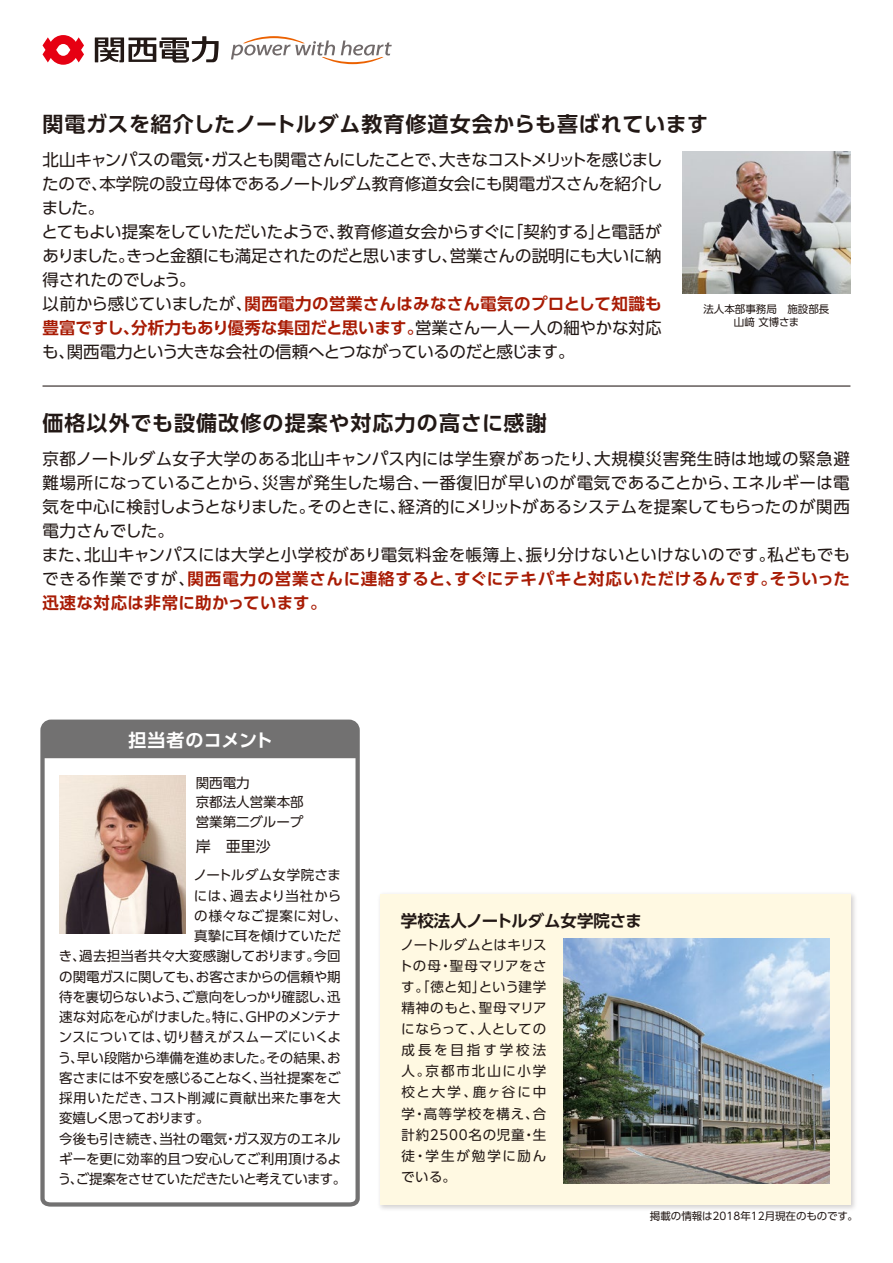
<style>
.page{position:relative;width:893px;height:1263px;background:#fff}
.page>*{position:absolute;margin:0;border:0;box-sizing:border-box;transform-origin:0 0}
.t1{font:700 21px "UD Shin Go Pro De";letter-spacing:.045em;color:#221815}
.t2{font:700 18px "UD Shin Go Pro De";letter-spacing:.02em;color:#fff}
.t3{font:16.5px/24px "UD Shin Go Pro";letter-spacing:.015em;color:#221815}
.t4{font:16.5px/24px "UD Shin Go Pro";letter-spacing:-.01em;color:#221815}
.t5{font:700 16.5px/24px "UD Shin Go Pro De";letter-spacing:.02em;color:#a81b04}
.t6{font:16.5px "UD Shin Go Pro";letter-spacing:-.03em;color:#221815}
.t7{font:700 16.5px "UD Shin Go Pro De";letter-spacing:-.01em;color:#221815}
.t8{font:15px "UD Shin Go Pro";color:#221815}
.t9{font:13.5px/21px "UD Shin Go Pro";color:#221815;text-align:justify}
.t10{font:13.5px "UD Shin Go Pro";letter-spacing:-.03em;color:#221815}
.t11{font:13.5px "UD Shin Go Pro";letter-spacing:.03em;color:#221815}
.t12{font:13.5px "UD Shin Go Pro";letter-spacing:-.04em;color:#221815}
.t13{font:13.5px "UD Shin Go Pro";letter-spacing:-.025em;color:#221815}
.t14{font:13.5px "UD Shin Go Pro";letter-spacing:-.045em;color:#221815}
.t15{font:13.5px "UD Shin Go Pro";letter-spacing:.02em;color:#221815}
.t16{font:13.5px "UD Shin Go Pro";letter-spacing:-.095em;color:#221815}
.t17{font:13.5px "UD Shin Go Pro";letter-spacing:.04em;color:#221815}
.t18{font:13.5px "UD Shin Go Pro";letter-spacing:.045em;color:#221815}
.t19{font:10.5px/13.5px "UD Shin Go Pro";color:#221815;text-align:center}
.s1{font-family:"UD Shin Go Pro";font-weight:400;color:#221815}
</style>
<div class="page">
<svg style="left:231px;top:36px;width:161px;height:28px"></svg>
<svg style="left:43px;top:35px;width:41px;height:30px"></svg>
<svg style="left:95px;top:36px;width:124px;height:27px"></svg>
<img style="left:683px;top:152px;width:167px;height:142px">
<img style="left:379px;top:894px;width:476px;height:315px">
<div style="left:380px;top:894px;width:470px;height:310px;background:#fff9e2"></div>
<img style="left:563px;top:938px;width:266px;height:245px">
<svg style="left:40px;top:719px;width:320px;height:488px"></svg>
<hr style="left:43px;top:385px;width:807px;height:2px;background:#221815">
<h1 class="t1" style="left:43px;top:107px;width:667px">関電ガスを紹介したノートルダム教育修道女会からも喜ばれています</h1>
<p class="t4" style="left:42px;top:148px;width:623px">北山キャンパスの電気・ガスとも関電さんにしたことで、大きなコストメリットを感じましたので、本学院の設立母体であるノートルダム教育修道女会にも関電ガスさんを紹介しました。<br>とてもよい提案をしていただいたようで、教育修道女会からすぐに「契約する」と電話がありました。きっと金額にも満足されたのだと思いますし、営業さんの説明にも大いに納得されたのでしょう。</p>
<p class="t5" style="left:43px;top:292px;width:621px"><span class="s1">以前から感じていましたが、</span>関西電力の営業さんはみなさん電気のプロとして知識も豊富ですし、分析力もあり優秀な集団だと思います。<span class="s1">営業さん一人一人の細やかな対応</span></p>
<p class="t6" style="left:42px;top:339px;width:534px">も、関西電力という大きな会社の信頼へとつながっているのだと感じます。</p>
<p class="t19" style="left:703px;top:302px;width:127px">法人本部事務局　施設部長山﨑 文博さま</p>
<h1 class="t1" style="left:43px;top:406px;width:506px">価格以外でも設備改修の提案や対応力の高さに感謝</h1>
<p class="t3" style="left:42px;top:446px;width:810px">京都ノートルダム女子大学のある北山キャンパス内には学生寮があったり、大規模災害発生時は地域の緊急避難場所になっていることから、災害が発生した場合、一番復旧が早いのが電気であることから、エネルギーは電気を中心に検討しようとなりました。そのときに、経済的にメリットがあるシステムを提案してもらったのが関西電力さんでした。<br>また、北山キャンパスには大学と小学校があり電気料金を帳簿上、振り分けないといけないのです。私どもでも</p>
<p class="t5" style="left:42px;top:566px;width:809px"><span class="s1">できる作業ですが、</span>関西電力の営業さんに連絡すると、すぐにテキパキと対応いただけるんです。そういった迅速な対応は非常に助かっています。</p>
<h2 class="t2" style="left:129px;top:725px;width:146px">担当者のコメント</h2>
<p class="t9" style="left:196px;top:772px;width:109px;line-height:19.5px;text-align:left">関西電力<br>京都法人営業本部営業第二グループ</p>
<p class="t8" style="left:196px;top:834px;width:76px">岸　亜里沙</p>
<p class="t9" style="left:193px;top:864px;width:149px">ノートルダム女学院さま</p>
<p class="t17" style="left:194px;top:884px;width:149px">には、過去より当社から</p>
<p class="t18" style="left:194px;top:905px;width:155px">の様々なご提案に対し、</p>
<p class="t9" style="left:194px;top:925px;width:148px">真摯に耳を傾けていただ</p>
<p class="t15" style="left:59px;top:945px;width:283px">き、過去担当者共々大変感謝しております。今回</p>
<p class="t10" style="left:59px;top:965px;width:283px">の関電ガスに関しても、お客さまからの信頼や期</p>
<p class="t12" style="left:59px;top:986px;width:283px">待を裏切らないよう、ご意向をしっかり確認し、迅</p>
<p class="t13" style="left:59px;top:1006px;width:283px">速な対応を心がけました。特に、ＧＨＰのメンテナ</p>
<p class="t11" style="left:59px;top:1026px;width:284px">ンスについては、切り替えがスムーズにいくよ</p>
<p class="t9" style="left:58px;top:1046px;width:284px">う、早い段階から準備を進めました。その結果、お</p>
<p class="t10" style="left:59px;top:1067px;width:283px">客さまには不安を感じることなく、当社提案をご</p>
<p class="t11" style="left:59px;top:1087px;width:283px">採用いただき、コスト削減に貢献出来た事を大</p>
<p class="t16" style="left:59px;top:1107px;width:152px">変嬉しく思っております。</p>
<p class="t9" style="left:59px;top:1127px;width:283px">今後も引き続き、当社の電気・ガス双方のエネル</p>
<p class="t9" style="left:59px;top:1148px;width:283px">ギーを更に効率的且つ安心してご利用頂けるよ</p>
<p class="t14" style="left:58px;top:1168px;width:290px">う、ご提案をさせていただきたいと考えています。</p>
<p class="t7" style="left:401px;top:907px;width:242px">学校法人ノートルダム女学院さま</p>
<p class="t9" style="left:399px;top:934px;width:149px">ノートルダムとはキリストの母・聖母マリアをさす。「徳と知」という建学精神のもと、聖母マリアにならって、人としての成長を目指す学校法人。京都市北山に小学校と大学、鹿ヶ谷に中学・高等学校を構え、合計約2500名の児童・生徒・学生が勉学に励んでいる。</p>
<p class="t19" style="left:650px;top:1209px;width:210px">掲載の情報は2018年12月現在のものです。</p>
</div>
